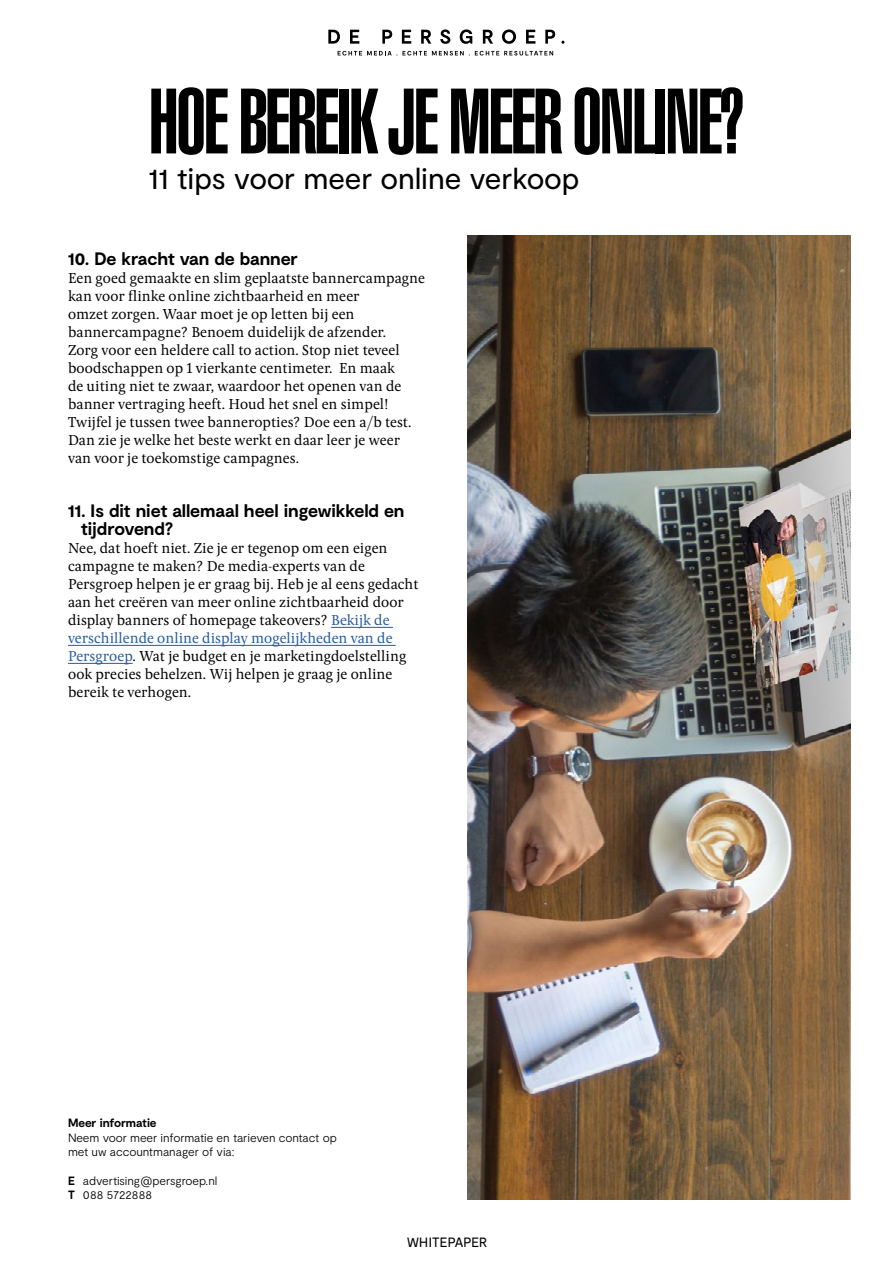
<style>
.page{position:relative;width:893px;height:1263px;background:#fff}
.page>*{position:absolute;margin:0;border:0;box-sizing:border-box;transform-origin:0 0}
.t1{font:900 extra-condensed 90px "Swiss 911 BT";letter-spacing:-.025em;color:#000}
.t2{font:30px "Moderat";letter-spacing:-.005em;color:#000}
.t3{font:700 18px/18px "Moderat";letter-spacing:-.005em;color:#000}
.t4{font:15px/18px "Pona";color:#000}
.t5{font:13.5px "Moderat";letter-spacing:.02em;color:#000}
.t6{font:300 12px/14.4px "Moderat";letter-spacing:-.01em;color:#000}
.t7{font:700 12px "Moderat";letter-spacing:-.005em;color:#000}
.s1{color:#275b9b}
.s2{font-weight:700}
</style>
<div class="page">
<svg style="left:338px;top:51px;width:215px;height:5px"></svg>
<svg style="left:328px;top:30px;width:12px;height:14px"></svg>
<svg style="left:350px;top:30px;width:9px;height:14px"></svg>
<svg style="left:382px;top:30px;width:10px;height:14px"></svg>
<svg style="left:402px;top:30px;width:9px;height:14px"></svg>
<svg style="left:421px;top:30px;width:10px;height:14px"></svg>
<svg style="left:440px;top:29px;width:10px;height:15px"></svg>
<svg style="left:460px;top:29px;width:12px;height:15px"></svg>
<svg style="left:483px;top:30px;width:10px;height:14px"></svg>
<svg style="left:502px;top:29px;width:14px;height:15px"></svg>
<svg style="left:526px;top:30px;width:9px;height:14px"></svg>
<svg style="left:545px;top:30px;width:10px;height:14px"></svg>
<hr style="left:331px;top:627px;width:62px;height:1px;background:#275b9b">
<hr style="left:68px;top:645px;width:328px;height:1px;background:#275b9b">
<hr style="left:68px;top:663px;width:65px;height:1px;background:#275b9b">
<img style="left:468px;top:235px;width:382px;height:964px">
<h1 class="t1" style="left:149px;top:73px;width:596px">HOE BEREIK JE MEER ONLINE?</h1>
<h2 class="t2" style="left:149px;top:160px;width:432px">11 tips voor meer online verkoop</h2>
<p class="t3" style="left:68px;top:250px;width:231px">10. De kracht van de banner</p>
<p class="t4" style="left:68px;top:268px;width:359px">Een goed gemaakte en slim geplaatste bannercampagne kan voor flinke online zichtbaarheid en meer<br>omzet zorgen. Waar moet je op letten bij een bannercampagne? Benoem duidelijk de afzender.<br>Zorg voor een heldere call to action. Stop niet teveel boodschappen op 1 vierkante centimeter. En maak<br>de uiting niet te zwaar, waardoor het openen van de banner vertraging heeft. Houd het snel en simpel!<br>Twijfel je tussen twee banneropties? Doe een a/b test.<br>Dan zie je welke het beste werkt en daar leer je weer van voor je toekomstige campagnes.</p>
<p class="t3" style="left:81px;top:502px;width:325px;text-indent:-13px">11. Is dit niet allemaal heel ingewikkeld en tijdrovend?</p>
<p class="t4" style="left:68px;top:538px;width:352px">Nee, dat hoeft niet. Zie je er tegenop om een eigen campagne te maken? De media-experts van de Persgroep helpen je er graag bij. Heb je al eens gedacht aan het creëren van meer online zichtbaarheid door display banners of homepage takeovers? <span class="s1">Bekijk de verschillende online display mogelijkheden van de Persgroep</span>. Wat je budget en je marketingdoelstelling ook precies behelzen. Wij helpen je graag je online bereik te verhogen.</p>
<p class="t7" style="left:68px;top:1115px;width:90px">Meer informatie</p>
<p class="t6" style="left:68px;top:1130px;width:270px">Neem voor meer informatie en tarieven contact op met uw accountmanager of via:</p>
<p class="t6" style="left:68px;top:1173px;width:151px"><span class="s2">E</span> advertising@persgroep.nl<br><span class="s2">T</span> 088 5722888</p>
<p class="t5" style="left:407px;top:1234px;width:82px">WHITEPAPER</p>
</div>
